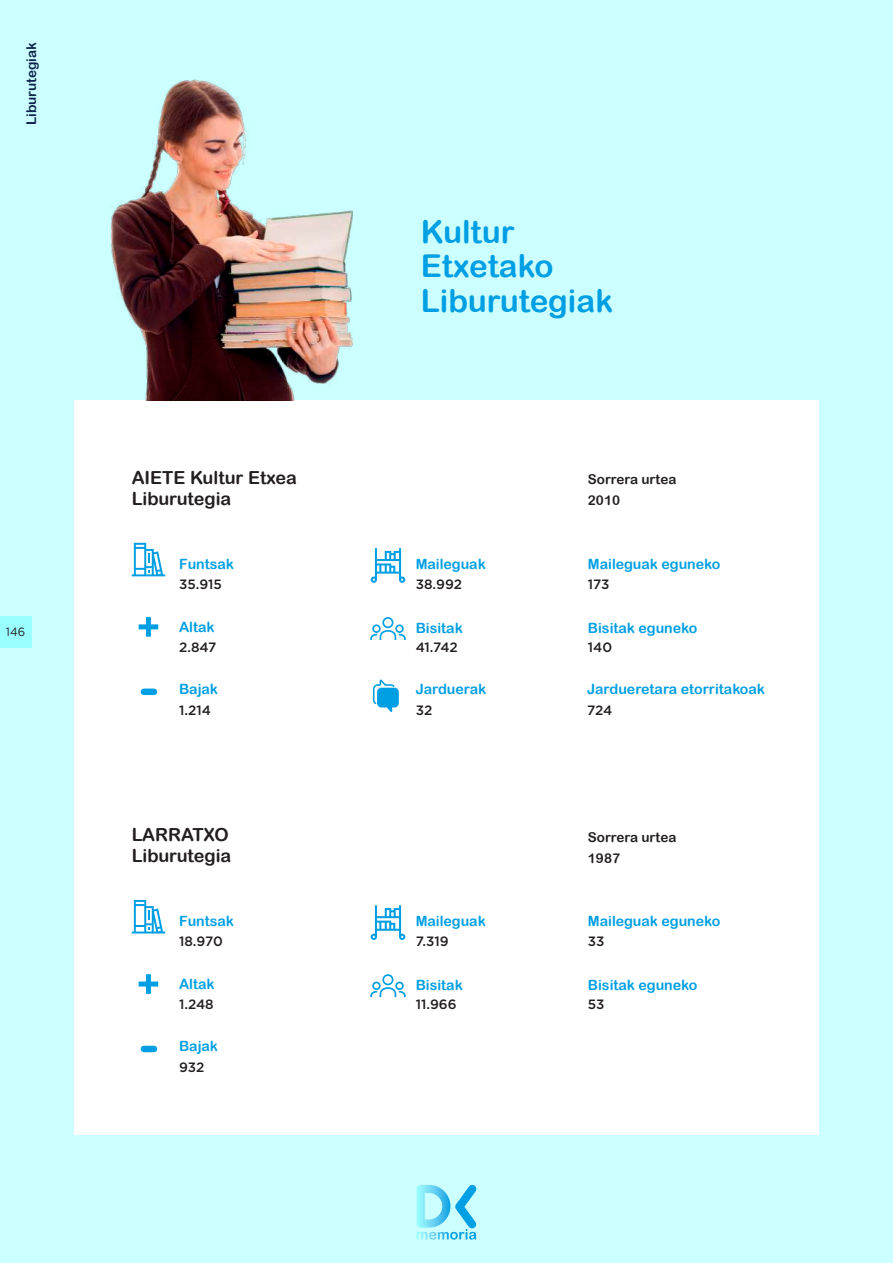
<style>
.page{position:relative;width:893px;height:1263px;background:#cff}
.page>*{position:absolute;margin:0;border:0;box-sizing:border-box;transform-origin:0 0}
.t1{font:31.5px/34.5px "Arial Rounded MT Bold";color:#009fe3}
.t2{font:18px/21px "Arial Rounded MT Bold";color:#231f20}
.t3{font:14.1px "Arial Rounded MT Bold";color:#009fe3}
.t4{font:500 13.5px "Gotham";color:#231f20}
.t5{font:13.5px/21px "Arial Rounded MT Bold";color:#231f20}
.t6{font:13.5px "Arial Rounded MT Bold";color:#0f244d}
.t7{font:12px "Gotham";color:#231f20;scale:.96 1}
</style>
<div class="page">
<div style="left:74px;top:400px;width:745px;height:734px;background:#fff"></div>
<svg style="left:132px;top:543px;width:33px;height:33px"></svg>
<svg style="left:371px;top:548px;width:34px;height:35px"></svg>
<svg style="left:139px;top:617px;width:19px;height:20px"></svg>
<svg style="left:370px;top:617px;width:36px;height:23px"></svg>
<svg style="left:373px;top:679px;width:26px;height:33px"></svg>
<svg style="left:141px;top:688px;width:16px;height:7px"></svg>
<svg style="left:132px;top:900px;width:33px;height:33px"></svg>
<svg style="left:371px;top:905px;width:34px;height:35px"></svg>
<svg style="left:139px;top:974px;width:19px;height:20px"></svg>
<svg style="left:370px;top:974px;width:36px;height:23px"></svg>
<svg style="left:141px;top:1046px;width:16px;height:6px"></svg>
<svg style="left:417px;top:1185px;width:60px;height:54px"></svg>
<div style="left:0;top:616px;width:31px;height:31px;background:#9ff"></div>
<img style="left:111px;top:80px;width:241px;height:320px">
<p class="t6" style="left:23px;top:125px;width:84px;rotate:-90deg">Liburutegiak</p>
<p class="t7" style="left:6px;top:624px;width:22px">146</p>
<p class="t2" style="left:132px;top:467px;width:167px">AIETE Kultur Etxea<br>Liburutegia</p>
<p class="t3" style="left:179px;top:556px;width:56px">Funtsak</p>
<p class="t4" style="left:179px;top:575px;width:44px">35.915</p>
<p class="t3" style="left:179px;top:619px;width:37px">Altak</p>
<p class="t4" style="left:179px;top:638px;width:39px">2.847</p>
<p class="t3" style="left:179px;top:681px;width:40px">Bajak</p>
<p class="t4" style="left:179px;top:701px;width:33px">1.214</p>
<p class="t2" style="left:132px;top:824px;width:101px">LARRATXO<br>Liburutegia</p>
<p class="t3" style="left:179px;top:913px;width:56px">Funtsak</p>
<p class="t4" style="left:179px;top:932px;width:45px">18.970</p>
<p class="t3" style="left:179px;top:976px;width:37px">Altak</p>
<p class="t4" style="left:179px;top:995px;width:36px">1.248</p>
<p class="t3" style="left:179px;top:1038px;width:40px">Bajak</p>
<p class="t4" style="left:179px;top:1058px;width:27px">932</p>
<h1 class="t1" style="left:421px;top:214px;width:194px">Kultur<br>Etxetako<br>Liburutegiak</h1>
<p class="t5" style="left:588px;top:468px;width:90px">Sorrera urtea<br>2010</p>
<p class="t3" style="left:416px;top:556px;width:72px">Maileguak</p>
<p class="t4" style="left:416px;top:575px;width:48px">38.992</p>
<p class="t3" style="left:588px;top:556px;width:134px">Maileguak eguneko</p>
<p class="t4" style="left:588px;top:575px;width:23px">173</p>
<p class="t3" style="left:416px;top:620px;width:49px">Bisitak</p>
<p class="t4" style="left:416px;top:638px;width:44px">41.742</p>
<p class="t3" style="left:588px;top:620px;width:111px">Bisitak eguneko</p>
<p class="t4" style="left:588px;top:638px;width:26px">140</p>
<p class="t3" style="left:416px;top:681px;width:72px">Jarduerak</p>
<p class="t4" style="left:416px;top:701px;width:18px">32</p>
<p class="t3" style="left:587px;top:681px;width:179px">Jardueretara etorritakoak</p>
<p class="t4" style="left:587px;top:701px;width:27px">724</p>
<p class="t5" style="left:588px;top:827px;width:90px">Sorrera urtea<br>1987</p>
<p class="t3" style="left:416px;top:913px;width:72px">Maileguak</p>
<p class="t4" style="left:416px;top:932px;width:35px">7.319</p>
<p class="t3" style="left:588px;top:913px;width:134px">Maileguak eguneko</p>
<p class="t4" style="left:588px;top:932px;width:18px">33</p>
<p class="t3" style="left:416px;top:977px;width:49px">Bisitak</p>
<p class="t4" style="left:416px;top:995px;width:42px">11.966</p>
<p class="t3" style="left:588px;top:977px;width:111px">Bisitak eguneko</p>
<p class="t4" style="left:588px;top:995px;width:18px">53</p>
</div>
